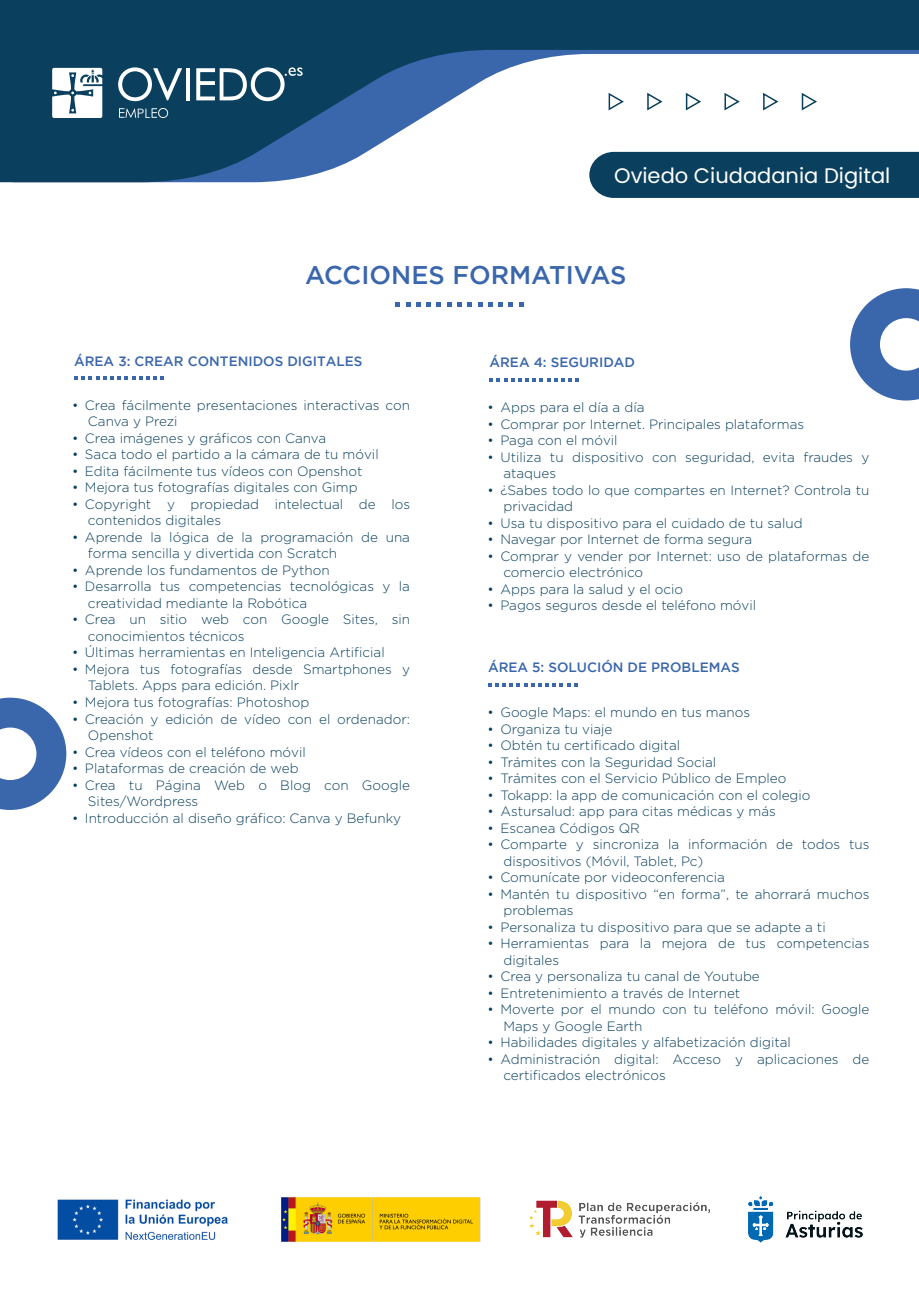
<style>
.page{position:relative;width:919px;height:1289px;background:#fff}
.page>*{position:absolute;margin:0;border:0;box-sizing:border-box;transform-origin:0 0}
.t1{font:500 25.5px "Gotham";color:#3a66ac}
.t2{font:21px "Poppins";color:#fff}
.t3{font:300 13.5px/16.5px "Gotham";color:#0a405e}
.t4{font:500 13.5px "Gotham";color:#3a66ac}
.t5{font:12.9px "Century Gothic";color:#fff}
</style>
<div class="page">
<svg style="left:590px;top:182px;width:328px;height:16px;background:#0f4461"></svg>
<svg style="left:0;top:0;width:918px;height:182px;fill:#0a405e"></svg>
<svg style="left:607px;top:91px;width:18px;height:21px"></svg>
<svg style="left:646px;top:91px;width:18px;height:21px"></svg>
<svg style="left:684px;top:91px;width:18px;height:21px"></svg>
<svg style="left:723px;top:91px;width:18px;height:21px"></svg>
<svg style="left:761px;top:91px;width:18px;height:21px"></svg>
<svg style="left:800px;top:91px;width:18px;height:21px"></svg>
<svg style="left:0;top:697px;width:66px;height:113px"></svg>
<svg style="left:850px;top:288px;width:68px;height:112px"></svg>
<svg style="left:52px;top:68px;width:50px;height:50px"></svg>
<svg style="left:118px;top:67px;width:64px;height:34px"></svg>
<hr style="left:186px;top:68px;width:4px;height:32px;background:#fff">
<svg style="left:196px;top:67px;width:106px;height:34px"></svg>
<svg style="left:119px;top:108px;width:17px;height:10px"></svg>
<svg style="left:151px;top:108px;width:17px;height:10px"></svg>
<svg style="left:395px;top:302px;width:5px;height:5px"></svg>
<svg style="left:406px;top:302px;width:4px;height:5px"></svg>
<svg style="left:416px;top:302px;width:4px;height:5px"></svg>
<svg style="left:426px;top:302px;width:15px;height:5px"></svg>
<svg style="left:447px;top:302px;width:4px;height:5px"></svg>
<svg style="left:457px;top:302px;width:4px;height:5px"></svg>
<svg style="left:467px;top:302px;width:5px;height:5px"></svg>
<svg style="left:478px;top:302px;width:4px;height:5px"></svg>
<svg style="left:488px;top:302px;width:4px;height:5px"></svg>
<svg style="left:498px;top:302px;width:15px;height:5px"></svg>
<svg style="left:519px;top:302px;width:4px;height:5px"></svg>
<svg style="left:74px;top:376px;width:90px;height:3px"></svg>
<svg style="left:489px;top:378px;width:90px;height:3px"></svg>
<img style="left:57px;top:1199px;width:171px;height:41px">
<img style="left:748px;top:1196px;width:114px;height:46px">
<img style="left:529px;top:1200px;width:181px;height:38px">
<img style="left:281px;top:1197px;width:199px;height:45px">
<svg style="left:488px;top:683px;width:89px;height:3px"></svg>
<p class="t5" style="left:137px;top:104px;width:15px">PL</p>
<h2 class="t2" style="left:614px;top:163px;width:278px">Oviedo Ciudadania Digital</h2>
<h1 class="t1" style="left:305px;top:260px;width:323px">ACCIONES FORMATIVAS</h1>
<p class="t4" style="left:74px;top:354px;width:290px">ÁREA 3: CREAR CONTENIDOS DIGITALES</p>
<p class="t3" style="left:88px;top:396px;width:323px;text-indent:-16px">• Crea fácilmente presentaciones interactivas con<br>Canva y Prezi</p>
<p class="t3" style="left:72px;top:429px;width:255px">• Crea imágenes y gráficos con Canva</p>
<p class="t3" style="left:72px;top:446px;width:308px">• Saca todo el partido a la cámara de tu móvil</p>
<p class="t3" style="left:72px;top:462px;width:292px">• Edita fácilmente tus vídeos con Openshot</p>
<p class="t3" style="left:72px;top:479px;width:287px">• Mejora tus fotografías digitales con Gimp</p>
<p class="t3" style="left:88px;top:495px;width:323px;text-indent:-16px">• Copyright y propiedad intelectual de los contenidos digitales</p>
<p class="t3" style="left:88px;top:528px;width:323px;text-indent:-16px">• Aprende la lógica de la programación de una forma sencilla y divertida con Scratch</p>
<p class="t3" style="left:72px;top:561px;width:259px">• Aprende los fundamentos de Python</p>
<p class="t3" style="left:88px;top:578px;width:323px;text-indent:-16px">• Desarrolla tus competencias tecnológicas y la creatividad mediante la Robótica</p>
<p class="t3" style="left:88px;top:611px;width:323px;text-indent:-16px">• Crea un sitio web con Google Sites, sin conocimientos técnicos</p>
<p class="t3" style="left:72px;top:644px;width:314px">• Últimas herramientas en Inteligencia Artificial</p>
<p class="t3" style="left:88px;top:660px;width:323px;text-indent:-16px">• Mejora tus fotografías desde Smartphones y<br>Tablets. Apps para edición. Pixlr</p>
<p class="t3" style="left:72px;top:693px;width:238px">• Mejora tus fotografías: Photoshop</p>
<p class="t3" style="left:88px;top:710px;width:323px;text-indent:-16px">• Creación y edición de vídeo con el ordenador:<br>Openshot</p>
<p class="t3" style="left:72px;top:743px;width:235px">• Crea vídeos con el teléfono móvil</p>
<p class="t3" style="left:72px;top:759px;width:228px">• Plataformas de creación de web</p>
<p class="t3" style="left:88px;top:776px;width:323px;text-indent:-16px">• Crea tu Página Web o Blog con Google<br>Sites/Wordpress</p>
<p class="t3" style="left:72px;top:809px;width:330px">• Introducción al diseño gráfico: Canva y Befunky</p>
<p class="t4" style="left:489px;top:354px;width:147px">ÁREA 4: SEGURIDAD</p>
<p class="t3" style="left:487px;top:399px;width:158px">• Apps para el día a día</p>
<p class="t3" style="left:487px;top:415px;width:318px">• Comprar por Internet. Principales plataformas</p>
<p class="t3" style="left:487px;top:432px;width:131px">• Paga con el móvil</p>
<p class="t3" style="left:503px;top:448px;width:367px;text-indent:-16px">• Utiliza tu dispositivo con seguridad, evita fraudes y ataques</p>
<p class="t3" style="left:503px;top:481px;width:367px;text-indent:-16px">• ¿Sabes todo lo que compartes en Internet? Controla tu privacidad</p>
<p class="t3" style="left:487px;top:514px;width:316px">• Usa tu dispositivo para el cuidado de tu salud</p>
<p class="t3" style="left:487px;top:531px;width:266px">• Navegar por Internet de forma segura</p>
<p class="t3" style="left:503px;top:547px;width:367px;text-indent:-16px">• Comprar y vender por Internet: uso de plataformas de comercio electrónico</p>
<p class="t3" style="left:487px;top:580px;width:197px">• Apps para la salud y el ocio</p>
<p class="t3" style="left:487px;top:597px;width:270px">• Pagos seguros desde el teléfono móvil</p>
<p class="t4" style="left:488px;top:659px;width:253px">ÁREA 5: SOLUCIÓN DE PROBLEMAS</p>
<p class="t3" style="left:487px;top:704px;width:264px">• Google Maps: el mundo en tus manos</p>
<p class="t3" style="left:487px;top:720px;width:126px">• Organiza tu viaje</p>
<p class="t3" style="left:487px;top:737px;width:194px">• Obtén tu certificado digital</p>
<p class="t3" style="left:487px;top:753px;width:230px">• Trámites con la Seguridad Social</p>
<p class="t3" style="left:487px;top:770px;width:300px">• Trámites con el Servicio Público de Empleo</p>
<p class="t3" style="left:487px;top:786px;width:324px">• Tokapp: la app de comunicación con el colegio</p>
<p class="t3" style="left:487px;top:803px;width:289px">• Astursalud: app para citas médicas y más</p>
<p class="t3" style="left:487px;top:819px;width:154px">• Escanea Códigos QR</p>
<p class="t3" style="left:503px;top:836px;width:367px;text-indent:-16px">• Comparte y sincroniza la información de todos tus dispositivos (Móvil, Tablet, Pc)</p>
<p class="t3" style="left:487px;top:869px;width:239px">• Comunícate por videoconferencia</p>
<p class="t3" style="left:503px;top:885px;width:367px;text-indent:-16px">• Mantén tu dispositivo “en forma”, te ahorrará muchos problemas</p>
<p class="t3" style="left:487px;top:918px;width:339px">• Personaliza tu dispositivo para que se adapte a ti</p>
<p class="t3" style="left:503px;top:935px;width:367px;text-indent:-16px">• Herramientas para la mejora de tus competencias digitales</p>
<p class="t3" style="left:487px;top:968px;width:274px">• Crea y personaliza tu canal de Youtube</p>
<p class="t3" style="left:487px;top:984px;width:254px">• Entretenimiento a través de Internet</p>
<p class="t3" style="left:503px;top:1001px;width:367px;text-indent:-16px">• Moverte por el mundo con tu teléfono móvil: Google<br>Maps y Google Earth</p>
<p class="t3" style="left:487px;top:1034px;width:305px">• Habilidades digitales y alfabetización digital</p>
<p class="t3" style="left:503px;top:1050px;width:367px;text-indent:-16px">• Administración digital: Acceso y aplicaciones de certificados electrónicos</p>
</div>
